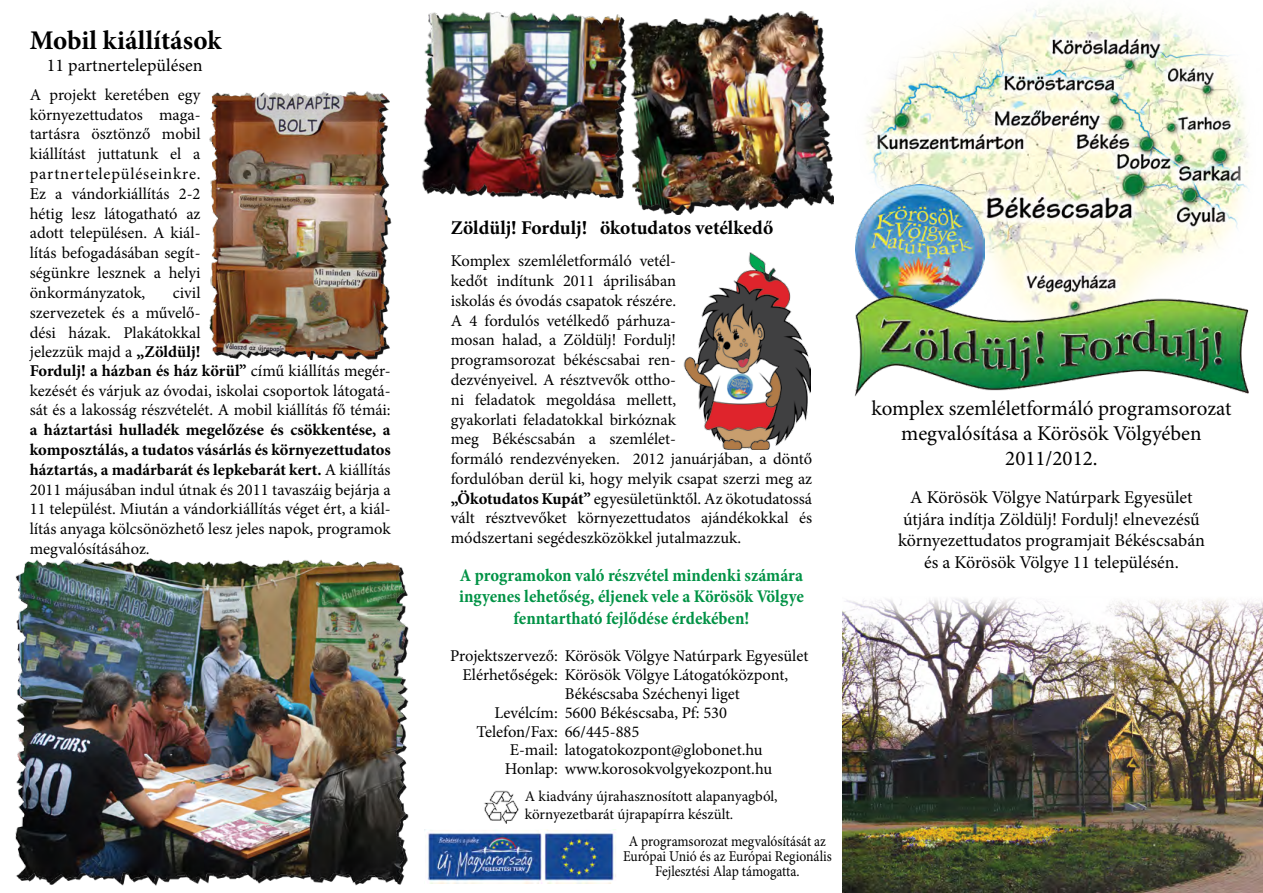
<style>
.page{position:relative;width:1263px;height:893px;background:#fff}
.page>*{position:absolute;margin:0;border:0;box-sizing:border-box;transform-origin:0 0}
.t1{font:700 27px "Minion Pro";color:#000}
.t2{font:21px/25.2px "Minion Pro";color:#000;text-align:center}
.t3{font:700 19.5px "Minion Pro";letter-spacing:-.005em;color:#000}
.t4{font:18px/21.6px "Minion Pro";color:#000;text-align:center}
.t5{font:700 condensed 18px/21.6px "Minion Pro";color:#009245;text-align:center}
.t6{font:16.5px/19.8px "Minion Pro";color:#000;text-align:justify}
.t7{font:15px/15px "Minion Pro";color:#000;text-align:center;scale:.91 1}
.t8{font:15px/18px "Minion Pro";color:#000}
.s1{font-weight:700}
</style>
<div class="page">
<img style="left:683px;top:252px;width:128px;height:198px">
<img style="left:421px;top:11px;width:201px;height:188px">
<img style="left:865px;top:5px;width:384px;height:267px">
<img style="left:424px;top:830px;width:192px;height:53px">
<img style="left:622px;top:11px;width:212px;height:204px">
<img style="left:855px;top:185px;width:129px;height:87px">
<img style="left:854px;top:272px;width:395px;height:125px">
<img style="left:209px;top:91px;width:183px;height:266px">
<img style="left:15px;top:558px;width:392px;height:328px">
<img style="left:842px;top:598px;width:421px;height:295px">
<img style="left:484px;top:790px;width:34px;height:33px">
<h1 class="t1" style="left:30px;top:22px;width:193px">Mobil kiállítások</h1>
<p class="t4" style="left:47px;top:55px;width:157px">11 partnertelepülésen</p>
<p class="t6" style="left:30px;top:85px;width:172px">A projekt keretében egy környezettudatos maga&shy;tartásra ösztönző mobil kiállítást juttatunk el a partnertelepüléseinkre.<br>Ez a vándorkiállítás 2-2 hétig lesz látogatható az adott településen. A kiál&shy;lítás befogadásában segít&shy;ségünkre lesznek a helyi önkormányzatok,</p>
<p class="t6" style="left:30px;top:283px;width:172px;text-indent:143px">civil szervezetek és a művelő&shy;dési házak. Plakátokkal jelezzük majd a <span class="s1">„Zöldülj!</span></p>
<p class="t6" style="left:30px;top:361px;width:362px"><span class="s1">Fordulj! a házban és ház körül”</span> című kiállítás megér&shy;kezését és várjuk az óvodai, iskolai csoportok látogatá&shy;sát és a lakosság részvételét. A mobil kiállítás fő témái:</p>
<p class="t6" style="left:30px;top:420px;width:362px"><span class="s1">a háztartási hulladék megelőzése és csökkentése, a komposztálás, a tudatos vásárlás és környezettudatos háztartás, a madárbarát és lepkebarát kert.</span> A kiállítás 2011 májusában indul útnak és 2011 tavaszáig bejárja a 11 települést. Miután a vándorkiállítás véget ért, a kiál&shy;lítás anyaga kölcsönözhető lesz jeles napok, programok megvalósításához.</p>
<p class="t3" style="left:451px;top:214px;width:324px">Zöldülj! Fordulj! ökotudatos vetélkedő</p>
<p class="t6" style="left:451px;top:251px;width:227px">Komplex szemléletformáló vetél&shy;kedőt indítunk 2011 áprilisában iskolás és óvodás csapatok részére.<br>A 4 fordulós vetélkedő párhuza&shy;mosan halad, a Zöldülj! Fordulj! programsorozat békéscsabai ren&shy;dezvényeivel. A résztvevők ottho&shy;ni feladatok megoldása mellett, gyakorlati feladatokkal birkóznak meg Békéscsabán a szemlélet-</p>
<p class="t6" style="left:451px;top:449px;width:363px">formáló rendezvényeken. 2012 januárjában, a döntő fordulóban derül ki, hogy melyik csapat szerzi meg az <span class="s1">„Ökotudatos Kupát”</span> egyesületünktől. Az ökotudatossá vált résztvevőket környezettudatos ajándékokkal és módszertani segédeszközökkel jutalmazzuk.</p>
<p class="t5" style="left:459px;top:564px;width:346px">A programokon való részvétel mindenki számára ingyenes lehetőség, éljenek vele a Körösök Völgye fenntartható fejlődése érdekében!</p>
<p class="t6" style="left:450px;top:646px;width:360px">Projektszervező: Körösök Völgye Natúrpark Egyesület</p>
<p class="t6" style="left:462px;top:665px;width:327px">Elérhetőségek: Körösök Völgye Látogatóközpont,</p>
<p class="t6" style="left:565px;top:684px;width:177px">Békéscsaba Széchenyi liget</p>
<p class="t6" style="left:494px;top:703px;width:234px">Levélcím: 5600 Békéscsaba, Pf: 530</p>
<p class="t6" style="left:477px;top:721px;width:164px">Telefon/Fax: 66/445-885</p>
<p class="t6" style="left:510px;top:740px;width:255px">E-mail: latogatokozpont@globonet.hu</p>
<p class="t6" style="left:505px;top:759px;width:269px">Honlap: www.korosokvolgyekozpont.hu</p>
<p class="t8" style="left:525px;top:788px;width:254px">A kiadvány újrahasznosított alapanyagból, környezetbarát újrapapírra készült.</p>
<p class="t7" style="left:623px;top:834px;width:231px">A programsorozat megvalósítását az<br>Európai Unió és az Európai Regionális<br>Fejlesztési Alap támogatta.</p>
<p class="t2" style="left:871px;top:396px;width:361px">komplex szemléletformáló programsorozat megvalósítása a Körösök Völgyében<br>2011/2012.</p>
<p class="t4" style="left:898px;top:487px;width:308px">A Körösök Völgye Natúrpark Egyesület útjára indítja Zöldülj! Fordulj! elnevezésű környezettudatos programjait Békéscsabán és a Körösök Völgye 11 településén.</p>
</div>
